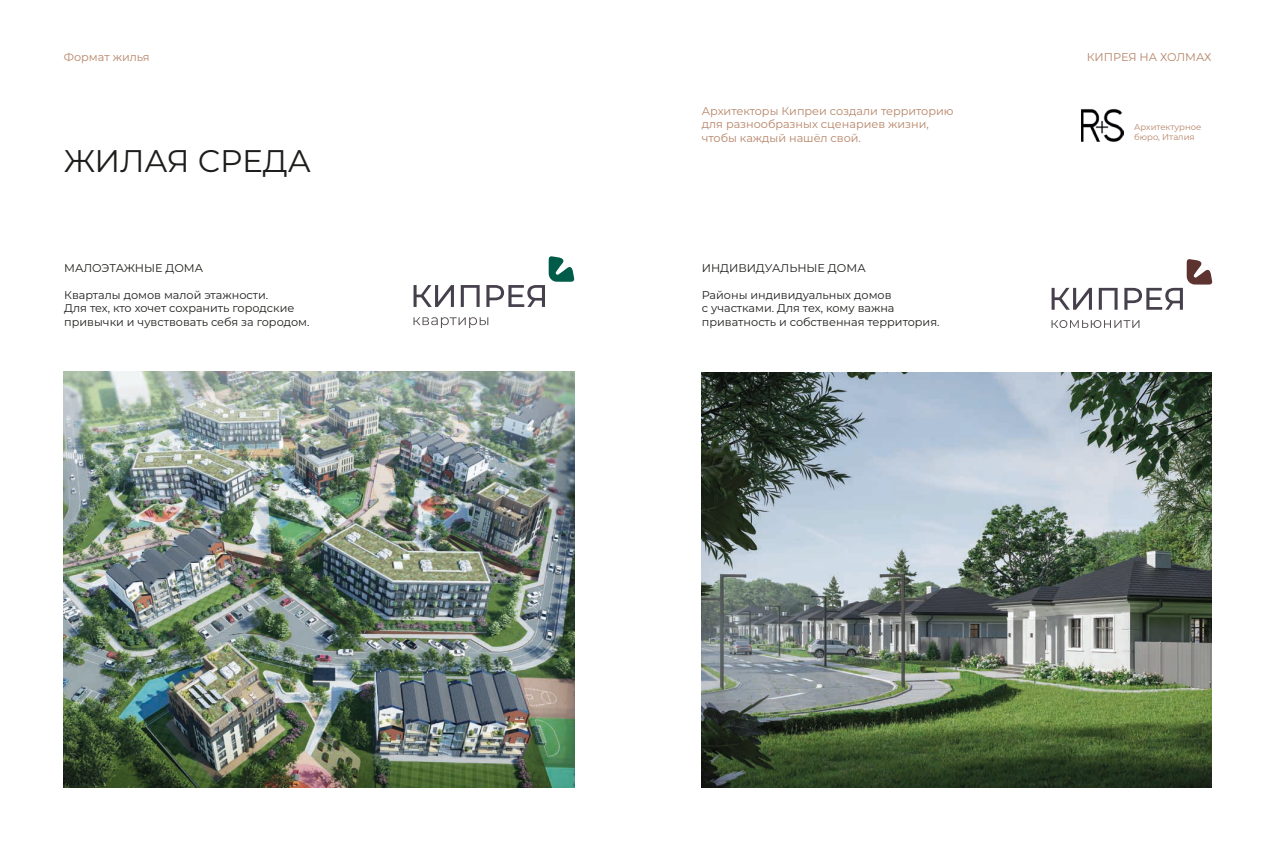
<style>
.page{position:relative;width:1276px;height:851px;background:#fff}
.page>*{position:absolute;margin:0;border:0;box-sizing:border-box;transform-origin:0 0}
.t1{font:31.25px "Montserrat";letter-spacing:-.005em;color:#1d1d1b}
.t2{font:11.25px/13.5px "Montserrat";color:#1d1d1b}
.t3{font:11.25px/13.5px "Montserrat";color:#b58467}
.t4{font:8.5px/10.2px "Montserrat";color:#b58467}
</style>
<div class="page">
<img style="left:64px;top:372px;width:510px;height:415px">
<img style="left:701px;top:372px;width:510px;height:415px">
<img style="left:1081px;top:108px;width:42px;height:34px">
<svg style="left:413px;top:317px;width:75px;height:11px"></svg>
<svg style="left:413px;top:285px;width:41px;height:22px"></svg>
<svg style="left:461px;top:285px;width:18px;height:22px"></svg>
<svg style="left:486px;top:256px;width:88px;height:51px"></svg>
<svg style="left:1051px;top:320px;width:88px;height:8px"></svg>
<svg style="left:1051px;top:288px;width:41px;height:22px"></svg>
<svg style="left:1098px;top:288px;width:19px;height:22px"></svg>
<svg style="left:1124px;top:259px;width:88px;height:51px"></svg>
<p class="t3" style="left:64px;top:49px;width:87px">Формат жилья</p>
<p class="t3" style="left:1087px;top:49px;width:126px">КИПРЕЯ НА ХОЛМАХ</p>
<h1 class="t1" style="left:64px;top:139px;width:249px">ЖИЛАЯ СРЕДА</h1>
<p class="t2" style="left:64px;top:260px;width:140px">МАЛОЭТАЖНЫЕ ДОМА</p>
<p class="t2" style="left:64px;top:287px;width:247px">Кварталы домов малой этажности.<br>Для тех, кто хочет сохранить городские привычки и чувствовать себя за городом.</p>
<p class="t3" style="left:702px;top:104px;width:253px">Архитекторы Кипреи создали территорию для разнообразных сценариев жизни, чтобы каждый нашёл свой.</p>
<p class="t2" style="left:702px;top:260px;width:165px">ИНДИВИДУАЛЬНЫЕ ДОМА</p>
<p class="t2" style="left:702px;top:287px;width:239px">Районы индивидуальных домов<br>с участками. Для тех, кому важна приватность и собственная территория.</p>
<p class="t4" style="left:1134px;top:121px;width:69px">Архитектурное бюро, Италия</p>
</div>
